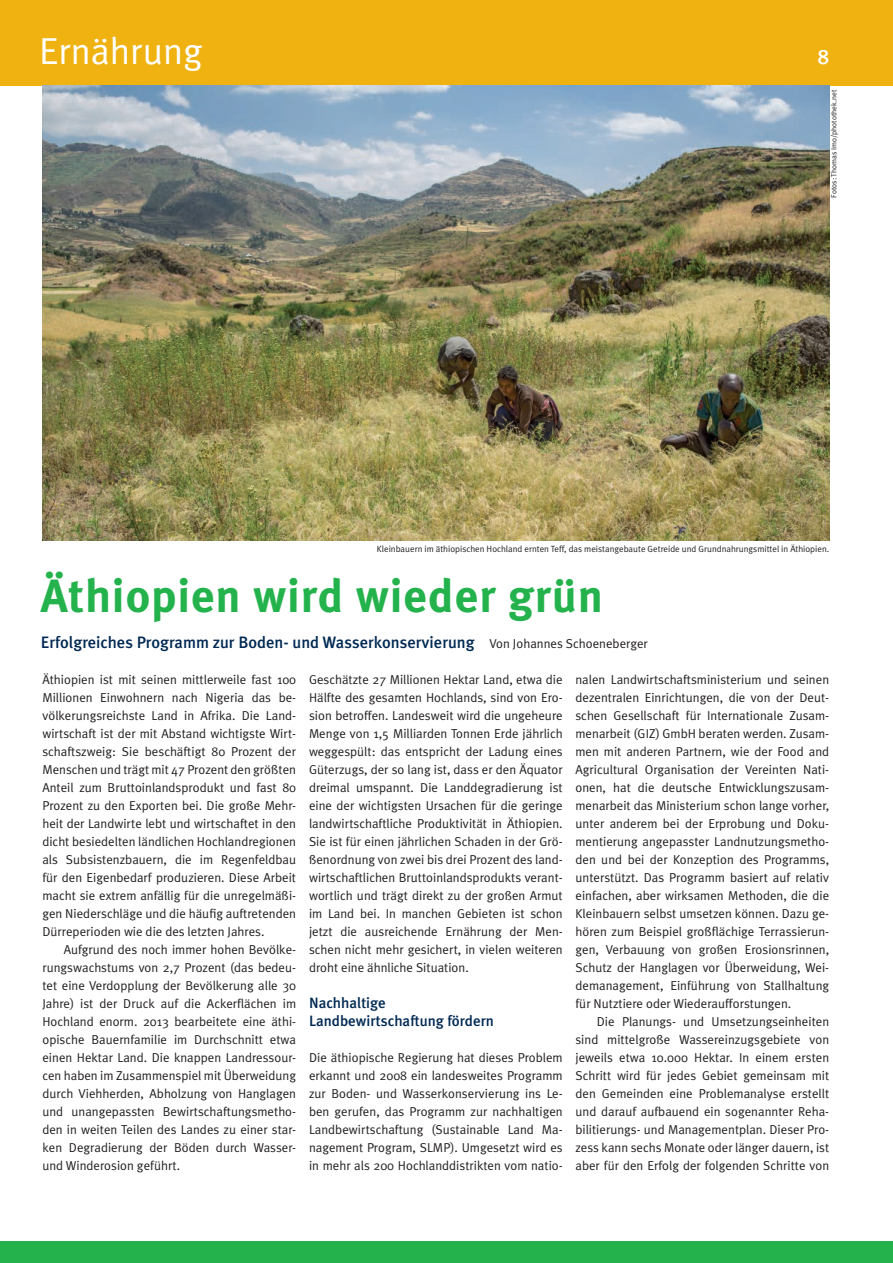
<style>
.page{position:relative;width:893px;height:1263px;background:#fff}
.page>*{position:absolute;margin:0;border:0;box-sizing:border-box;transform-origin:0 0}
.t1{font:700 46.5px "Meta Plus";letter-spacing:.02em;color:#23b24b}
.t2{font:37.5px "Meta Plus Normal";color:#fff}
.t3{font:21px "Meta Plus Medium Caps";color:#fff}
.t4{font:500 16.5px "Meta Plus";color:#002953}
.t5{font:500 15px/18px "Meta Plus";color:#002953}
.t6{font:12.9px/18px "Meta Plus Normal";color:#231f20;text-align:justify}
.t7{font:9px "Meta Plus Normal";color:#231f20}
.t8{font:7.5px "Meta Plus Normal";color:#231f20}
.s1{font-family:"Meta Plus Normal";font-weight:400;font-size:12.9px;color:#231f20}
</style>
<div class="page">
<div style="left:0;top:1242px;width:893px;height:21px;background:#23b24b"></div>
<div style="left:0;top:0;width:893px;height:85px;background:#efb211"></div>
<img style="left:43px;top:85px;width:786px;height:455px">
<h2 class="t2" style="left:39px;top:29px;width:165px">Ernährung</h2>
<h3 class="t3" style="left:818px;top:45px;width:13px">8</h3>
<p class="t8" style="left:830px;top:198px;width:109px;rotate:-90deg">Fotos: Thomas Imo/photothek.net</p>
<p class="t7" style="left:377px;top:543px;width:454px">Kleinbauern im äthiopischen Hochland ernten Teff, das meistangebaute Getreide und Grundnahrungsmittel in Äthiopien.</p>
<h1 class="t1" style="left:41px;top:569px;width:564px">Äthiopien wird wieder grün</h1>
<p class="t4" style="left:41px;top:633px;width:609px">Erfolgreiches Programm zur Boden- und Wasserkonservierung <span class="s1">Von Johannes Schoeneberger</span></p>
<p class="t6" style="left:42px;top:670px;width:255px">Äthiopien ist mit seinen mittlerweile fast 100<br>Millionen Einwohnern nach Nigeria das be&shy;völkerungsreichste Land in Afrika. Die Land&shy;wirtschaft ist der mit Abstand wichtigste Wirt&shy;schaftszweig: Sie beschäftigt 80 Prozent der Menschen und trägt mit 47 Prozent den größten Anteil zum Bruttoinlandsprodukt und fast 80<br>Prozent zu den Exporten bei. Die große Mehr&shy;heit der Landwirte lebt und wirtschaftet in den dicht besiedelten ländlichen Hochlandregionen als Subsistenzbauern, die im Regenfeldbau für den Eigenbedarf produzieren. Diese Arbeit macht sie extrem anfällig für die unregelmäßi&shy;gen Niederschläge und die häufig auftretenden Dürreperioden wie die des letzten Jahres.</p>
<p class="t6" style="left:42px;top:940px;width:255px;text-indent:21px">Aufgrund des noch immer hohen Bevölke&shy;rungswachstums von 2,7 Prozent (das bedeu&shy;tet eine Verdopplung der Bevölkerung alle 30<br>Jahre) ist der Druck auf die Ackerflächen im Hochland enorm. 2013 bearbeitete eine äthi&shy;opische Bauernfamilie im Durchschnitt etwa einen Hektar Land. Die knappen Landressour&shy;cen haben im Zusammenspiel mit Überweidung durch Viehherden, Abholzung von Hanglagen und unangepassten Bewirtschaftungsmetho&shy;den in weiten Teilen des Landes zu einer star&shy;ken Degradierung der Böden durch Wasser&shy;und Winderosion geführt.</p>
<p class="t6" style="left:309px;top:670px;width:255px">Geschätzte 27 Millionen Hektar Land, etwa die Hälfte des gesamten Hochlands, sind von Ero&shy;sion betroffen. Landesweit wird die ungeheure Menge von 1,5 Milliarden Tonnen Erde jährlich weggespült: das entspricht der Ladung eines Güterzugs, der so lang ist, dass er den Äquator dreimal umspannt. Die Landdegradierung ist eine der wichtigsten Ursachen für die geringe landwirtschaftliche Produktivität in Äthiopien.<br>Sie ist für einen jährlichen Schaden in der Grö&shy;ßenordnung von zwei bis drei Prozent des land&shy;wirtschaftlichen Bruttoinlandsprodukts verant&shy;wortlich und trägt direkt zu der großen Armut im Land bei. In manchen Gebieten ist schon jetzt die ausreichende Ernährung der Men&shy;schen nicht mehr gesichert, in vielen weiteren droht eine ähnliche Situation.</p>
<p class="t5" style="left:309px;top:994px;width:187px">Nachhaltige<br>Landbewirtschaftung fördern</p>
<p class="t6" style="left:309px;top:1048px;width:255px">Die äthiopische Regierung hat dieses Problem erkannt und 2008 ein landesweites Programm zur Boden- und Wasserkonservierung ins Le&shy;ben gerufen, das Programm zur nachhaltigen Landbewirtschaftung (Sustainable Land Ma&shy;nagement Program, SLMP). Umgesetzt wird es in mehr als 200 Hochlanddistrikten vom natio-</p>
<p class="t6" style="left:575px;top:670px;width:255px">nalen Landwirtschaftsministerium und seinen dezentralen Einrichtungen, die von der Deut&shy;schen Gesellschaft für Internationale Zusam&shy;menarbeit (GIZ) GmbH beraten werden. Zusam&shy;men mit anderen Partnern, wie der Food and Agricultural Organisation der Vereinten Nati&shy;onen, hat die deutsche Entwicklungszusam&shy;menarbeit das Ministerium schon lange vorher, unter anderem bei der Erprobung und Doku&shy;mentierung angepasster Landnutzungsmetho&shy;den und bei der Konzeption des Programms, unterstützt. Das Programm basiert auf relativ einfachen, aber wirksamen Methoden, die die Kleinbauern selbst umsetzen können. Dazu ge&shy;hören zum Beispiel großflächige Terrassierun&shy;gen, Verbauung von großen Erosionsrinnen, Schutz der Hanglagen vor Überweidung, Wei&shy;demanagement, Einführung von Stallhaltung für Nutztiere oder Wiederaufforstungen.</p>
<p class="t6" style="left:575px;top:1012px;width:255px;text-indent:21px">Die Planungs- und Umsetzungseinheiten sind mittelgroße Wassereinzugsgebiete von jeweils etwa 10.000 Hektar. In einem ersten Schritt wird für jedes Gebiet gemeinsam mit den Gemeinden eine Problemanalyse erstellt und darauf aufbauend ein sogenannter Reha&shy;bilitierungs- und Managementplan. Dieser Pro&shy;zess kann sechs Monate oder länger dauern, ist aber für den Erfolg der folgenden Schritte von</p>
</div>
